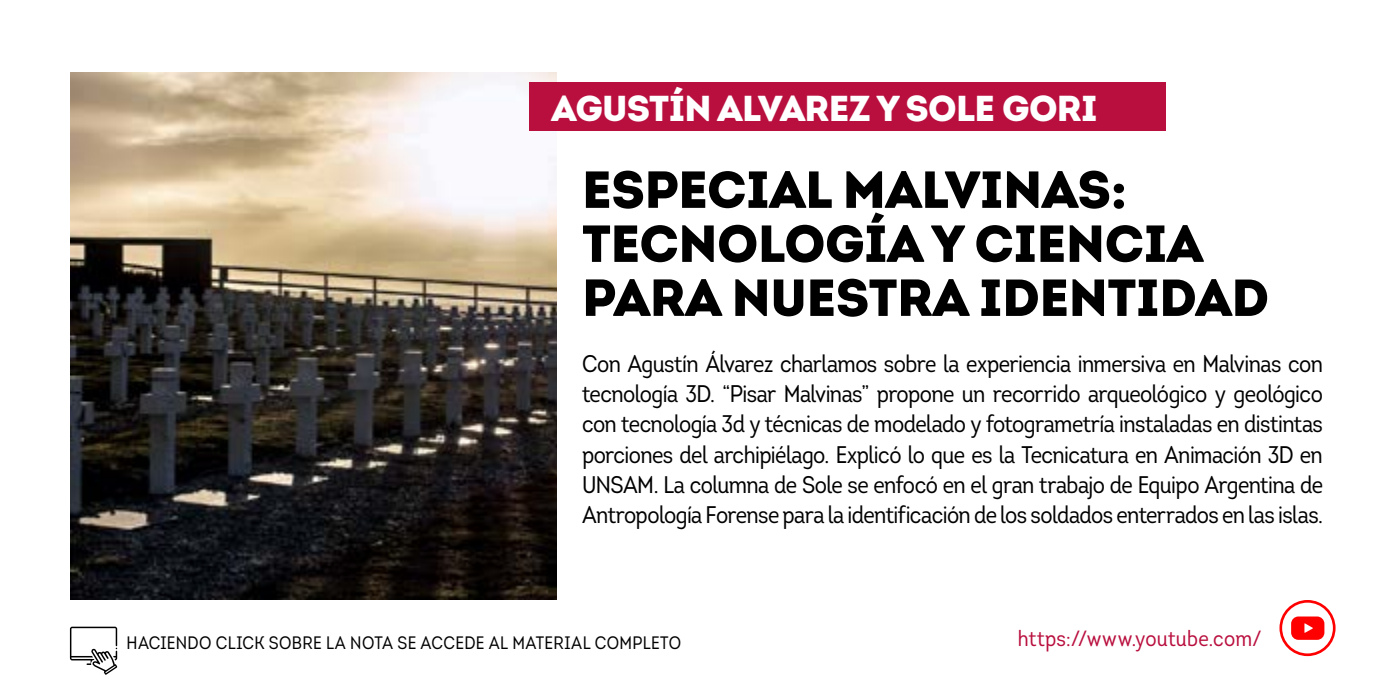
<style>
.page{position:relative;width:1395px;height:681px;background:#fff}
.page>*{position:absolute;margin:0;border:0;box-sizing:border-box;transform-origin:0 0}
.t1{font:900 52px/54px "Intro";letter-spacing:-.01em;color:#000}
.t2{font:900 36px "Intro";letter-spacing:-.02em;color:#fff}
.t3{font:24px/30px "Intro Cond";letter-spacing:-.025em;color:#000;text-align:justify}
.t4{font:22px "Intro Cond";letter-spacing:.01em;color:#b90f3e}
.t5{font:18px "Intro Cond";letter-spacing:.02em;color:#000}
</style>
<div class="page">
<img style="left:71px;top:72px;width:485px;height:527px">
<div style="left:529px;top:82px;width:636px;height:49px;background:#b90f3e"></div>
<svg style="left:70px;top:626px;width:47px;height:48px"></svg>
<div style="left:1279px;top:599px;width:56px;height:56px;border:3px solid #f00;border-radius:50%"></div>
<svg style="left:1291px;top:616px;width:33px;height:23px"></svg>
<h2 class="t2" style="left:551px;top:85px;width:548px">AGUSTÍN ALVAREZ Y SOLE GORI</h2>
<h1 class="t1" style="left:582px;top:162px;width:689px">ESPECIAL MALVINAS:<br>TECNOLOGÍA Y CIENCIA<br>PARA NUESTRA IDENTIDAD</h1>
<p class="t3" style="left:582px;top:349px;width:742px">Con Agustín Álvarez charlamos sobre la experiencia inmersiva en Malvinas con tecnología 3D. “Pisar Malvinas” propone un recorrido arqueológico y geológico con tecnología 3d y técnicas de modelado y fotogrametría instaladas en distintas porciones del archipiélago. Explicó lo que es la Tecnicatura en Animación 3D en UNSAM. La columna de Sole se enfocó en el gran trabajo de Equipo Argentina de Antropología Forense para la identificación de los soldados enterrados en las islas.</p>
<p class="t5" style="left:127px;top:631px;width:556px">HACIENDO CLICK SOBRE LA NOTA SE ACCEDE AL MATERIAL COMPLETO</p>
<p class="t4" style="left:1017px;top:624px;width:245px">https://www.youtube.com/</p>
</div>
